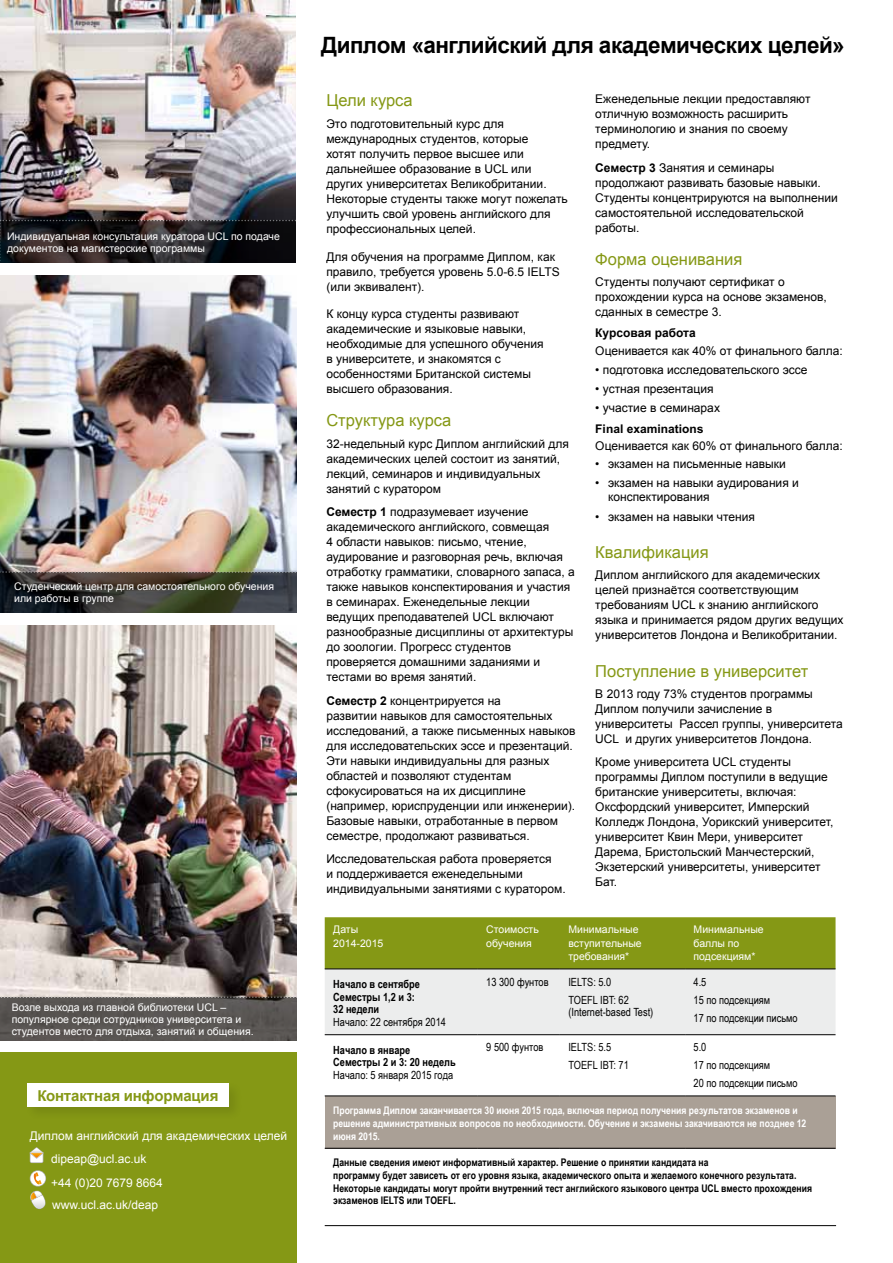
<style>
.page{position:relative;width:893px;height:1263px;background:#fff}
.page>*{position:absolute;margin:0;border:0;box-sizing:border-box;transform-origin:0 0}
.t1{font:700 22.5px "Arial";letter-spacing:-.02em;color:#000}
.t2{font:16.5px "Arial";color:#859815}
.t3{font:700 15px "Arial";letter-spacing:-.01em;color:#859815}
.t4{font:12px/15px "Arial";color:#000}
.t5{font:12px/23.1px "Arial";color:#fff}
.t6{font:700 12px "Arial MT Std";color:#000}
.t7{font:700 12px "Arial";color:#000}
.t8{font:11.25px/18px "Arial Narrow";color:#000}
.t9{font:700 11.25px/12.8px "Arial Narrow";color:#000}
.t10{font:10.5px/13.5px "Arial";color:#fff}
.t11{font:700 10.5px/12.8px "Arial Narrow";color:#000}
.t12{font:700 10.5px/12.8px "Arial Narrow";color:#fff}
.s1{font-weight:700}
</style>
<div class="page">
<img style="left:0;top:0;width:296px;height:220px">
<svg style="left:0;top:220px;width:296px;height:43px;background:#1f1c1e"></svg>
<div style="left:0;top:1052px;width:297px;height:211px;background:#859815"></div>
<img style="left:0;top:625px;width:297px;height:371px">
<div style="left:0;top:997px;width:297px;height:43px;background:#5a5653"></div>
<svg style="left:0;top:996px;width:297px;height:2px"></svg>
<svg style="left:30px;top:1147px;width:13px;height:16px"></svg>
<svg style="left:30px;top:1170px;width:16px;height:39px"></svg>
<div style="left:25px;top:1081px;width:218px;height:40px;background:#809314"></div>
<div style="left:27px;top:1083px;width:202px;height:24px;background:#fff"></div>
<svg style="left:325px;top:917px;width:510px;height:119px;background:#bec68e"></svg>
<div style="left:325px;top:1096px;width:510px;height:52px;background:#aaa096"></div>
<hr style="left:325px;top:968px;width:153px;height:1px;background:#000">
<hr style="left:478px;top:968px;width:82px;height:1px;background:#000">
<hr style="left:560px;top:968px;width:125px;height:1px;background:#000">
<hr style="left:685px;top:968px;width:150px;height:1px;background:#000">
<hr style="left:325px;top:1034px;width:153px;height:1px;background:#000">
<hr style="left:478px;top:1034px;width:82px;height:1px;background:#000">
<hr style="left:560px;top:1034px;width:125px;height:1px;background:#000">
<hr style="left:685px;top:1034px;width:150px;height:1px;background:#000">
<hr style="left:325px;top:1095px;width:153px;height:1px;background:#000">
<hr style="left:478px;top:1095px;width:82px;height:1px;background:#000">
<hr style="left:560px;top:1095px;width:125px;height:1px;background:#000">
<hr style="left:685px;top:1095px;width:150px;height:1px;background:#000">
<hr style="left:325px;top:1148px;width:153px;height:1px;background:#000">
<hr style="left:478px;top:1148px;width:82px;height:1px;background:#000">
<hr style="left:560px;top:1148px;width:125px;height:1px;background:#000">
<hr style="left:685px;top:1148px;width:150px;height:1px;background:#000">
<hr style="left:325px;top:1225px;width:511px;height:1px;background:#000">
<img style="left:0;top:276px;width:297px;height:295px">
<svg style="left:0;top:573px;width:297px;height:39px;background:#34352e"></svg>
<svg style="left:0;top:571px;width:297px;height:2px"></svg>
<p class="t10" style="left:7px;top:230px;width:274px;line-height:12px">Индивидуальная консультация куратора UCL по подаче документов на магистерские программы</p>
<p class="t10" style="left:14px;top:580px;width:261px;line-height:12px">Студенческий центр для самостоятельного обучения или работы в группе</p>
<p class="t10" style="left:12px;top:1001px;width:243px;line-height:12px">Возле выхода из главной библиотеки UCL – популярное среди сотрудников университета и студентов место для отдыха, занятий и общения.</p>
<p class="t3" style="left:37px;top:1086px;width:183px">Контактная информация</p>
<p class="t5" style="left:51px;top:1124px;width:238px;text-indent:-21px">Диплом английский для академических целей dipeap@ucl.ac.uk<br>+44 (0)20 7679 8664<br>www.ucl.ac.uk/deap</p>
<h1 class="t1" style="left:321px;top:30px;width:525px">Диплом «английский для академических целей»</h1>
<h2 class="t2" style="left:326px;top:90px;width:88px">Цели курса</h2>
<p class="t4" style="left:326px;top:116px;width:243px">Это подготовительный курс для международных студентов, которые<br>хотят получить первое высшее или дальнейшее образование в UCL или других университетах Великобритании.<br>Некоторые студенты также могут пожелать улучшить свой уровень английского для профессиональных целей.</p>
<p class="t4" style="left:326px;top:249px;width:235px">Для обучения на программе Диплом, как правило, требуется уровень 5.0-6.5 IELTS (или эквивалент).</p>
<p class="t4" style="left:326px;top:307px;width:219px">К концу курса студенты развивают академические и языковые навыки, необходимые для успешного обучения в университете, и знакомятся с особенностями Британской системы высшего образования.</p>
<h2 class="t2" style="left:326px;top:410px;width:126px">Структура курса</h2>
<p class="t4" style="left:326px;top:436px;width:244px">32-недельный курс Диплом английский для академических целей состоит из занятий, лекций, семинаров и индивидуальных занятий с куратором</p>
<p class="t4" style="left:326px;top:505px;width:250px"><span class="s1">Семестр 1</span> подразумевает изучение академического английского, совмещая<br>4 области навыков: письмо, чтение, аудирование и разговорная речь, включая отработку грамматики, словарного запаса, а также навыков конспектирования и участия в семинарах. Еженедельные лекции ведущих преподавателей UCL включают разнообразные дисциплины от архитектуры до зоологии. Прогресс студентов проверяется домашними заданиями и тестами во время занятий.</p>
<p class="t4" style="left:326px;top:693px;width:251px"><span class="s1">Семестр 2</span> концентрируется на<br>развитии навыков для самостоятельных исследований, а также письменных навыков для исследовательских эссе и презентаций.<br>Эти навыки индивидуальны для разных областей и позволяют студентам сфокусироваться на их дисциплине (например, юриспруденции или инженерии).<br>Базовые навыки, отработанные в первом семестре, продолжают развиваться.</p>
<p class="t4" style="left:326px;top:852px;width:241px">Исследовательская работа проверяется<br>и поддерживается еженедельными индивидуальными занятиями с куратором.</p>
<p class="t4" style="left:595px;top:92px;width:217px">Еженедельные лекции предоставляют отличную возможность расширить терминологию и знания по своему предмету.</p>
<p class="t4" style="left:595px;top:160px;width:244px"><span class="s1">Семестр 3</span> Занятия и семинары продолжают развивать базовые навыки.<br>Студенты концентрируются на выполнении самостоятельной исследовательской работы.</p>
<h2 class="t2" style="left:595px;top:248px;width:148px">Форма оценивания</h2>
<p class="t4" style="left:595px;top:274px;width:233px">Студенты получают сертификат о прохождении курса на основе экзаменов, сданных в семестре 3.</p>
<p class="t7" style="left:595px;top:325px;width:102px">Курсовая работа</p>
<p class="t4" style="left:595px;top:343px;width:249px">Оценивается как 40% от финального балла:</p>
<p class="t4" style="left:595px;top:362px;width:214px">• подготовка исследовательского эссе</p>
<p class="t4" style="left:595px;top:381px;width:120px">• устная презентация</p>
<p class="t4" style="left:595px;top:401px;width:126px">• участие в семинарах</p>
<p class="t6" style="left:595px;top:422px;width:110px">Final examinations</p>
<p class="t4" style="left:595px;top:438px;width:249px">Оценивается как 60% от финального балла:</p>
<p class="t4" style="left:595px;top:457px;width:192px">• экзамен на письменные навыки</p>
<p class="t4" style="left:608px;top:476px;width:192px;line-height:14.4px;text-indent:-13px">• экзамен на навыки аудирования и конспектирования</p>
<p class="t4" style="left:595px;top:509px;width:161px">• экзамен на навыки чтения</p>
<h2 class="t2" style="left:595px;top:541px;width:115px">Квалификация</h2>
<p class="t4" style="left:595px;top:568px;width:250px">Диплом английского для академических целей признаётся соответствующим требованиям UCL к знанию английского языка и принимается рядом других ведущих университетов Лондона и Великобритании.</p>
<h2 class="t2" style="left:595px;top:660px;width:214px">Поступление в университет</h2>
<p class="t4" style="left:595px;top:686px;width:249px">В 2013 году 73% студентов программы Диплом получили зачисление в университеты Рассел группы, университета UCL и других университетов Лондона.</p>
<p class="t4" style="left:595px;top:755px;width:240px">Кроме университета UCL студенты программы Диплом поступили в ведущие британские университеты, включая:<br>Оксфордский университет, Имперский Колледж Лондона, Уорикский университет, университет Квин Мери, университет Дарема, Бристольский Манчестерский, Экзетерский университеты, университет Бат.</p>
<p class="t10" style="left:333px;top:923px;width:52px">Даты<br>2014-2015</p>
<p class="t10" style="left:486px;top:923px;width:54px">Стоимость обучения</p>
<p class="t10" style="left:568px;top:923px;width:75px">Минимальные вступительные требования*</p>
<p class="t10" style="left:694px;top:923px;width:72px">Минимальные баллы по подсекциям*</p>
<p class="t9" style="left:333px;top:977px;width:88px">Начало в сентябре<br>Семестры 1,2 и 3:<br>32 недели</p>
<p class="t8" style="left:333px;top:1013px;width:114px">Начало: 22 сентября 2014</p>
<p class="t8" style="left:486px;top:972px;width:64px">13 300 фунтов</p>
<p class="t8" style="left:568px;top:972px;width:62px">IELTS: 5.0<br>TOEFL IBT: 62</p>
<p class="t8" style="left:568px;top:1002px;width:86px">(Internet-based Test)</p>
<p class="t8" style="left:694px;top:972px;width:105px">4.5<br>15 по подсекциям<br>17 по подсекции письмо</p>
<p class="t8" style="left:486px;top:1038px;width:59px">9 500 фунтов</p>
<p class="t8" style="left:568px;top:1038px;width:62px">IELTS: 5.5<br>TOEFL IBT: 71</p>
<p class="t8" style="left:694px;top:1038px;width:105px">5.0<br>17 по подсекциям<br>20 по подсекции письмо</p>
<p class="t12" style="left:333px;top:1104px;width:475px">Программа Диплом заканчивается 30 июня 2015 года, включая период получения результатов экзаменов и решение административных вопросов по необходимости. Обучение и экзамены закачиваются не позднее 12 июня 2015.</p>
<p class="t11" style="left:333px;top:1155px;width:480px">Данные сведения имеют информативный характер. Решение о принятии кандидата на<br>программу будет зависеть от его уровня языка, академического опыта и желаемого конечного результата.<br>Некоторые кандидаты могут пройти внутренний тест английского языкового центра UCL вместо прохождения экзаменов IELTS или TOEFL.</p>
<p class="t9" style="left:333px;top:1043px;width:124px">Начало в январе<br>Семестры 2 и 3: 20 недель</p>
<p class="t8" style="left:333px;top:1066px;width:121px">Начало: 5 января 2015 года</p>
</div>
